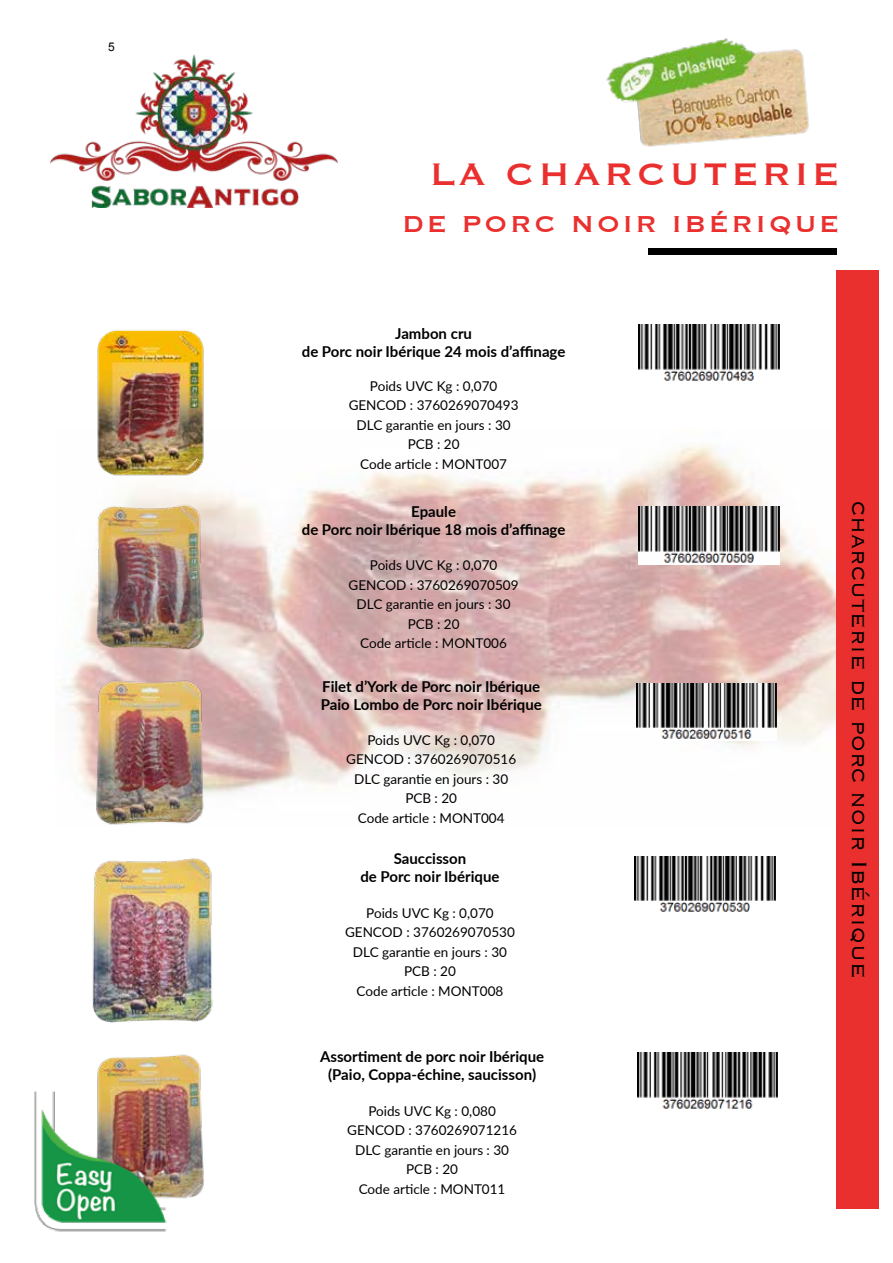
<style>
.page{position:relative;width:893px;height:1263px;background:#fff}
.page>*{position:absolute;margin:0;border:0;box-sizing:border-box;transform-origin:0 0}
.t1{font:40.5px "Copperplate";letter-spacing:.09em;color:#ea302f}
.t2{font:30px "Copperplate";letter-spacing:.09em;color:#ea302f}
.t3{font:300 27px "Copperplate";color:#000}
.t4{font:700 15px/18px "Lato";color:#000;text-align:center}
.t5{font:13.5px/19.5px "Lato";color:#000;text-align:center}
.t6{font:12px "Arial";color:#000}
</style>
<div class="page">
<img style="left:62px;top:444px;width:774px;height:349px">
<img style="left:68px;top:330px;width:166px;height:155px">
<img style="left:68px;top:495px;width:166px;height:166px">
<img style="left:68px;top:670px;width:166px;height:155px">
<img style="left:92px;top:858px;width:121px;height:165px">
<img style="left:639px;top:325px;width:140px;height:56px">
<img style="left:639px;top:507px;width:140px;height:57px">
<img style="left:97px;top:1054px;width:107px;height:145px">
<div style="left:648px;top:248px;width:188px;height:7px;background:#000"></div>
<img style="left:636px;top:683px;width:141px;height:57px">
<img style="left:635px;top:856px;width:140px;height:56px">
<img style="left:637px;top:1053px;width:140px;height:56px">
<div style="left:836px;top:270px;width:43px;height:939px;background:#ea302f"></div>
<img style="left:50px;top:54px;width:288px;height:153px">
<img style="left:606px;top:38px;width:203px;height:109px">
<img style="left:34px;top:1078px;width:141px;height:154px">
<p class="t6" style="left:108px;top:39px;width:8px">5</p>
<h1 class="t1" style="left:431px;top:148px;width:410px">LA CHARCUTERIE</h1>
<h2 class="t2" style="left:403px;top:204px;width:438px">DE PORC NOIR IBÉRIQUE</h2>
<p class="t4" style="left:302px;top:323px;width:265px">Jambon cru<br>de Porc noir Ibérique 24 mois d’affinage</p>
<p class="t5" style="left:349px;top:375px;width:171px">Poids UVC Kg : 0,070<br>GENCOD : 3760269070493<br>DLC garantie en jours : 30<br>PCB : 20<br>Code article : MONT007</p>
<p class="t4" style="left:302px;top:501px;width:265px">Epaule<br>de Porc noir Ibérique 18 mois d’affinage</p>
<p class="t5" style="left:349px;top:555px;width:171px">Poids UVC Kg : 0,070<br>GENCOD : 3760269070509<br>DLC garantie en jours : 30<br>PCB : 20<br>Code article : MONT006</p>
<p class="t4" style="left:321px;top:677px;width:223px;text-align:left">Filet d’York de Porc noir Ibérique<br>Paio Lombo de Porc noir Ibérique</p>
<p class="t5" style="left:346px;top:730px;width:171px">Poids UVC Kg : 0,070<br>GENCOD : 3760269070516<br>DLC garantie en jours : 30<br>PCB : 20<br>Code article : MONT004</p>
<p class="t4" style="left:360px;top:848px;width:141px">Sauccisson<br>de Porc noir Ibérique</p>
<p class="t5" style="left:345px;top:903px;width:171px">Poids UVC Kg : 0,070<br>GENCOD : 3760269070530<br>DLC garantie en jours : 30<br>PCB : 20<br>Code article : MONT008</p>
<p class="t4" style="left:320px;top:1046px;width:226px">Assortiment de porc noir Ibérique (Paio, Coppa-échine, saucisson)</p>
<p class="t5" style="left:347px;top:1100px;width:171px">Poids UVC Kg : 0,080<br>GENCOD : 3760269071216<br>DLC garantie en jours : 30<br>PCB : 20<br>Code article : MONT011</p>
<h3 class="t3" style="left:877px;top:501px;width:479px;rotate:90deg">charcuterie de porc noir Ibérique</h3>
</div>
